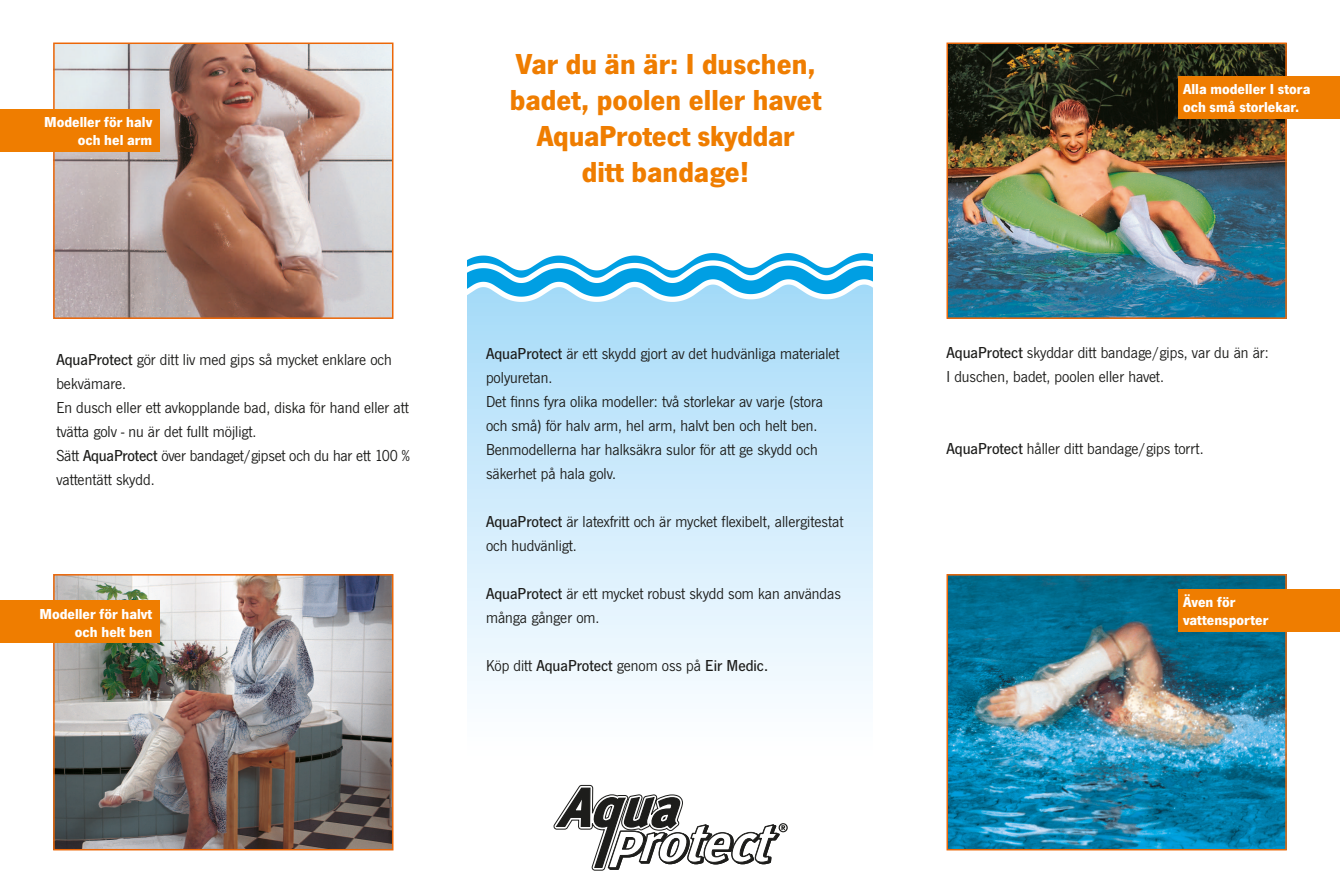
<style>
.page{position:relative;width:1340px;height:893px;background:#fff}
.page>*{position:absolute;margin:0;border:0;box-sizing:border-box;transform-origin:0 0}
.t1{font:700 30px/36px "News Got T";color:#ef7d00;text-align:center}
.t2{font:16.5px/24px "News Got T";color:#1d1d1b}
.t3{font:500 16.5px "News Got T";color:#1d1d1b}
.t4{font:700 15px/18px "News Got T";color:#fff;text-align:right}
.s1{font-weight:500}
.s2{font-weight:400}
</style>
<div class="page">
<img style="left:56px;top:46px;width:334px;height:270px">
<div style="left:53px;top:43px;width:340px;height:276px;border:2px solid #ec6708"></div>
<img style="left:949px;top:46px;width:334px;height:270px">
<div style="left:946px;top:43px;width:340px;height:276px;border:2px solid #ec6708"></div>
<img style="left:56px;top:577px;width:334px;height:270px">
<div style="left:53px;top:574px;width:340px;height:276px;border:2px solid #ec6708"></div>
<img style="left:949px;top:577px;width:334px;height:270px">
<div style="left:946px;top:574px;width:340px;height:276px;border:2px solid #ec6708"></div>
<div style="left:468px;top:282px;width:404px;height:475px;background:linear-gradient(to bottom,#a6daf9,#fff)"></div>
<svg style="left:468px;top:253px;width:404px;height:60px"></svg>
<svg style="left:553px;top:785px;width:234px;height:86px"></svg>
<div style="left:0;top:109px;width:159px;height:42px;background:#ef7d00"></div>
<div style="left:0;top:601px;width:159px;height:42px;background:#ef7d00"></div>
<div style="left:1178px;top:77px;width:161px;height:42px;background:#ef7d00"></div>
<div style="left:1178px;top:589px;width:161px;height:43px;background:#ef7d00"></div>
<p class="t4" style="left:44px;top:112px;width:110px">Modeller för halv och hel arm</p>
<h1 class="t1" style="left:510px;top:45px;width:313px">Var du än är: I duschen, badet, poolen eller havet<br>AquaProtect skyddar<br>ditt bandage!</h1>
<p class="t2" style="left:56px;top:347px;width:355px"><span class="s1">AquaProtect</span> gör ditt liv med gips så mycket enklare och bekvämare.<br>En dusch eller ett avkopplande bad, diska för hand eller att tvätta golv - nu är det fullt möjligt.<br>Sätt <span class="s1">AquaProtect</span> över bandaget/gipset och du har ett 100 % vattentätt skydd.</p>
<p class="t2" style="left:486px;top:341px;width:355px"><span class="s1">AquaProtect</span> är ett skydd gjort av det hudvänliga materialet polyuretan.<br>Det finns fyra olika modeller: två storlekar av varje (stora och små) för halv arm, hel arm, halvt ben och helt ben.<br>Benmodellerna har halksäkra sulor för att ge skydd och säkerhet på hala golv.</p>
<p class="t2" style="left:486px;top:509px;width:359px"><span class="s1">AquaProtect</span> är latexfritt och är mycket flexibelt, allergitestat och hudvänligt.</p>
<p class="t2" style="left:486px;top:581px;width:356px"><span class="s1">AquaProtect</span> är ett mycket robust skydd som kan användas många gånger om.</p>
<p class="t3" style="left:486px;top:657px;width:284px"><span class="s2">Köp ditt</span> AquaProtect <span class="s2">genom oss på</span> Eir Medic.</p>
<p class="t4" style="left:39px;top:604px;width:114px">Modeller för halvt och helt ben</p>
<p class="t4" style="left:1183px;top:80px;width:129px;text-align:left">Alla modeller I stora och små storlekar.</p>
<p class="t2" style="left:946px;top:341px;width:323px"><span class="s1">AquaProtect</span> skyddar ditt bandage/gips, var du än är:<br>I duschen, badet, poolen eller havet.</p>
<p class="t2" style="left:946px;top:437px;width:259px"><span class="s1">AquaProtect</span> håller ditt bandage/gips torrt.</p>
<p class="t4" style="left:1183px;top:593px;width:87px;text-align:left">Även för vattensporter</p>
</div>
